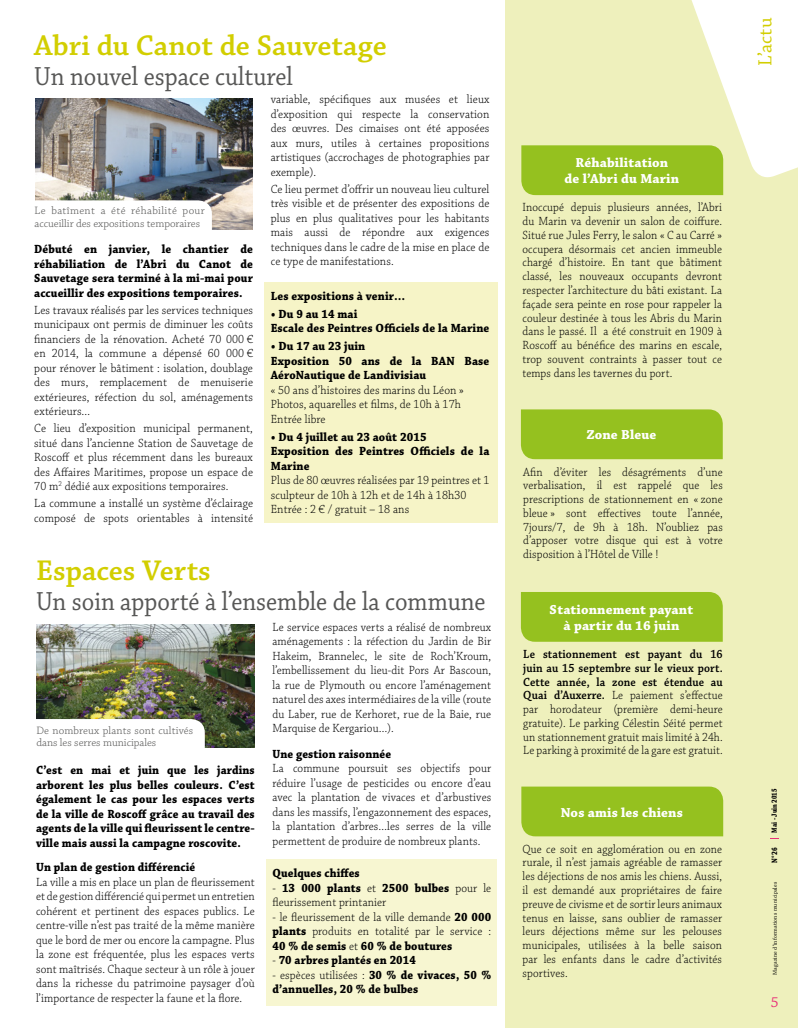
<style>
.page{position:relative;width:798px;height:1028px;background:#fff}
.page>*{position:absolute;margin:0;border:0;box-sizing:border-box;transform-origin:0 0}
.t1{font:600 30px "Chaparral Pro";color:#d2ce00}
.t2{font:27.5px "Chaparral Pro";color:#575756;scale:.9 1}
.t3{font:20px "Chaparral Pro";color:#d2ce00}
.t4{font:15px "Chaparral Pro";color:#e83278}
.t5{font:700 13.75px/16.2px "Chaparral Pro";letter-spacing:.01em;color:#fff;text-align:center}
.t6{font:300 12.5px/13.8px "Chaparral Pro";letter-spacing:.01em;color:#000;text-align:justify;scale:.91 1}
.t7{font:300 12.5px/14.5px "Chaparral Pro";letter-spacing:.01em;color:#000;text-align:justify;scale:.93 1}
.t8{font:300 12.5px/14.5px "Chaparral Pro";letter-spacing:.01em;color:#000;text-align:justify;scale:.92 1}
.t9{font:700 12.5px/14.5px "Chaparral Pro";letter-spacing:.01em;color:#000;text-align:justify;scale:.92 1}
.t10{font:700 12.5px/14.5px "Chaparral Pro";letter-spacing:.01em;color:#000;scale:.93 1}
.t11{font:300 11.25px/12.5px "Chaparral Pro";color:#575756}
.t12{font:700 8.25px "Chaparral Pro";color:#000;scale:.8 1}
.t13{font:700 7.75px "Chaparral Pro";color:#000;scale:.8 1}
.t14{font:5.75px "Chaparral Pro";letter-spacing:.02em;color:#000}
.s1{font-weight:700}
.s2{font-weight:300}
.s3{font-weight:600}
</style>
<div class="page">
<div style="left:266px;top:859px;width:231px;height:146px;background:#f7f6d1"></div>
<div style="left:264px;top:283px;width:233px;height:239px;background:#f6f4c7"></div>
<img style="left:35px;top:98px;width:217px;height:131px">
<img style="left:37px;top:624px;width:217px;height:123px">
<svg style="left:35px;top:200px;width:177px;height:30px"></svg>
<svg style="left:37px;top:719px;width:168px;height:29px"></svg>
<div style="left:506px;top:0;width:291px;height:1028px;background:#eef0bc"></div>
<div style="left:520px;top:409px;width:202px;height:50px;background:#95c11f"></div>
<div style="left:521px;top:786px;width:202px;height:50px;background:#95c11f"></div>
<div style="left:520px;top:592px;width:202px;height:49px;background:#95c11f"></div>
<svg style="left:521px;top:0;width:276px;height:195px"></svg>
<h1 class="t1" style="left:34px;top:28px;width:354px">Abri du Canot de Sauvetage</h1>
<h2 class="t2" style="left:34px;top:61px;width:289px">Un nouvel espace culturel</h2>
<p class="t11" style="left:35px;top:205px;width:172px">Le batîment a été réhabilité pour accueillir des expositions temporaires</p>
<p class="t10" style="left:34px;top:242px;width:236px;text-align:justify">Débuté en janvier, le chantier de réhabiliation de l’Abri du Canot de Sauvetage sera terminé à la mi-mai pour accueillir des expositions temporaires.</p>
<p class="t7" style="left:34px;top:303px;width:236px">Les travaux réalisés par les services techniques municipaux ont permis de diminuer les coûts financiers de la rénovation. Acheté 70 000 € en 2014, la commune a dépensé 60 000 € pour rénover le bâtiment : isolation, doublage des murs, remplacement de menuiserie extérieures, réfection du sol, aménagements extérieurs…</p>
<p class="t7" style="left:34px;top:421px;width:236px">Ce lieu d’exposition municipal permanent, situé dans l’ancienne Station de Sauvetage de Roscoff et plus récemment dans les bureaux des Affaires Maritimes, propose un espace de 70 m<sup>2</sup> dédié aux expositions temporaires.</p>
<p class="t7" style="left:34px;top:496px;width:236px">La commune a installé un système d’éclairage composé de spots orientables à intensité</p>
<p class="t7" style="left:270px;top:92px;width:236px">variable, spécifiques aux musées et lieux d’exposition qui respecte la conservation des œuvres. Des cimaises ont été apposées aux murs, utiles à certaines propositions artistiques (accrochages de photographies par exemple).</p>
<p class="t7" style="left:270px;top:182px;width:236px">Ce lieu permet d’offrir un nouveau lieu culturel très visible et de présenter des expositions de plus en plus qualitatives pour les habitants mais aussi de répondre aux exigences techniques dans le cadre de la mise en place de ce type de manifestations.</p>
<p class="t10" style="left:270px;top:289px;width:146px">Les expositions à venir…</p>
<p class="t10" style="left:270px;top:307px;width:236px">• Du 9 au 14 mai<br>Escale des Peintres Officiels de la Marine</p>
<p class="t10" style="left:270px;top:339px;width:236px">• Du 17 au 23 juin<br>Exposition 50 ans de la BAN Base<br>AéroNautique de Landivisiau</p>
<p class="t7" style="left:270px;top:383px;width:209px;text-align:left">« 50 ans d’histoires des marins du Léon »<br>Photos, aquarelles et films, de 10h à 17h<br>Entrée libre</p>
<p class="t10" style="left:270px;top:430px;width:236px">• Du 4 juillet au 23 août 2015<br>Exposition des Peintres Officiels de la<br>Marine</p>
<p class="t7" style="left:270px;top:473px;width:236px;text-align:left">Plus de 80 œuvres réalisées par 19 peintres et 1 sculpteur de 10h à 12h et de 14h à 18h30<br>Entrée : 2 € / gratuit – 18 ans</p>
<h1 class="t1" style="left:36px;top:553px;width:176px">Espaces Verts</h1>
<h2 class="t2" style="left:36px;top:586px;width:501px">Un soin apporté à l’ensemble de la commune</h2>
<p class="t11" style="left:36px;top:724px;width:158px">De nombreux plants sont cultivés dans les serres municipales</p>
<p class="t9" style="left:36px;top:763px;width:239px">C’est en mai et juin que les jardins arborent les plus belles couleurs. C’est également le cas pour les espaces verts de la ville de Roscoff grâce au travail des agents de la ville qui fleurissent le centre&shy;ville mais aussi la campagne roscovite.</p>
<p class="t9" style="left:36px;top:860px;width:175px">Un plan de gestion différencié</p>
<p class="t8" style="left:36px;top:875px;width:239px">La ville a mis en place un plan de fleurissement et de gestion différencié qui permet un entretien cohérent et pertinent des espaces publics. Le centre-ville n’est pas traité de la même manière que le bord de mer ou encore la campagne. Plus la zone est fréquentée, plus les espaces verts sont maîtrisés. Chaque secteur à un rôle à jouer dans la richesse du patrimoine paysager d’où l’importance de respecter la faune et la flore.</p>
<p class="t8" style="left:272px;top:620px;width:239px">Le service espaces verts a réalisé de nombreux aménagements : la réfection du Jardin de Bir Hakeim, Brannelec, le site de Roch’Kroum, l’embellissement du lieu-dit Pors Ar Bascoun, la rue de Plymouth ou encore l’aménagement naturel des axes intermédiaires de la ville (route du Laber, rue de Kerhoret, rue de la Baie, rue Marquise de Kergariou…).</p>
<p class="t9" style="left:272px;top:747px;width:130px">Une gestion raisonnée</p>
<p class="t8" style="left:272px;top:761px;width:239px">La commune poursuit ses objectifs pour réduire l’usage de pesticides ou encore d’eau avec la plantation de vivaces et d’arbustives dans les massifs, l’engazonnement des espaces, la plantation d’arbres…les serres de la ville permettent de produire de nombreux plants.</p>
<p class="t9" style="left:272px;top:866px;width:96px">Quelques chiffes</p>
<p class="t8" style="left:272px;top:881px;width:239px">- <span class="s1">13 000 plants</span> et <span class="s1">2500 bulbes</span> pour le fleurissement printanier</p>
<p class="t8" style="left:272px;top:910px;width:239px">- le fleurissement de la ville demande <span class="s1">20 000 plants</span> produits en totalité par le service :<br><span class="s1">40 % de semis</span> et <span class="s1">60 % de boutures</span></p>
<p class="t9" style="left:272px;top:953px;width:157px"><span class="s2">-</span> 70 arbres plantés en 2014</p>
<p class="t9" style="left:272px;top:968px;width:239px"><span class="s2">- espèces utilisées :</span> 30 % de vivaces, 50 % d’annuelles, 20 % de bulbes</p>
<p class="t5" style="left:564px;top:155px;width:116px">Réhabilitation<br>de l’Abri du Marin</p>
<p class="t6" style="left:522px;top:201px;width:221px">Inoccupé depuis plusieurs années, l’Abri du Marin va devenir un salon de coiffure.<br>Situé rue Jules Ferry, le salon « C au Carré » occupera désormais cet ancien immeuble chargé d’histoire. En tant que bâtiment classé, les nouveaux occupants devront respecter l’architecture du bâti existant. La façade sera peinte en rose pour rappeler la couleur destinée à tous les Abris du Marin dans le passé. Il a été construit en 1909 à Roscoff au bénéfice des marins en escale, trop souvent contraints à passer tout ce temps dans les tavernes du port.</p>
<p class="t5" style="left:586px;top:427px;width:72px">Zone Bleue</p>
<p class="t6" style="left:523px;top:465px;width:221px">Afin d’éviter les désagréments d’une verbalisation, il est rappelé que les prescriptions de stationnement en « zone bleue » sont effectives toute l’année, 7jours/7, de 9h à 18h. N’oubliez pas d’apposer votre disque qui est à votre disposition à l’Hôtel de Ville !</p>
<p class="t5" style="left:549px;top:602px;width:145px">Stationnement payant à partir du 16 juin</p>
<p class="t6" style="left:523px;top:648px;width:221px"><span class="s3">Le stationnement est payant du 16 juin au 15 septembre sur le vieux port.<br>Cette année, la zone est étendue au Quai d’Auxerre.</span> Le paiement s’effectue par horodateur (première demi-heure gratuite). Le parking Célestin Séité permet un stationnement gratuit mais limité à 24h.<br>Le parking à proximité de la gare est gratuit.</p>
<p class="t5" style="left:560px;top:804px;width:124px">Nos amis les chiens</p>
<p class="t6" style="left:522px;top:842px;width:221px">Que ce soit en agglomération ou en zone rurale, il n’est jamais agréable de ramasser les déjections de nos amis les chiens. Aussi, il est demandé aux propriétaires de faire preuve de civisme et de sortir leurs animaux tenus en laisse, sans oublier de ramasser leurs déjections même sur les pelouses municipales, utilisées à la belle saison par les enfants dans le cadre d’activités sportives.</p>
<h3 class="t3" style="left:753px;top:66px;width:50px;rotate:-90deg">L’actu</h3>
<p class="t13" style="left:769px;top:832px;width:57px;rotate:-90deg">Mai - Juin 2015</p>
<p class="t12" style="left:769px;top:863px;width:21px;rotate:-90deg">N°26</p>
<p class="t14" style="left:771px;top:974px;width:94px;rotate:-90deg">Magazine d’informations municipales</p>
<p class="t4" style="left:770px;top:993px;width:9px">5</p>
</div>
